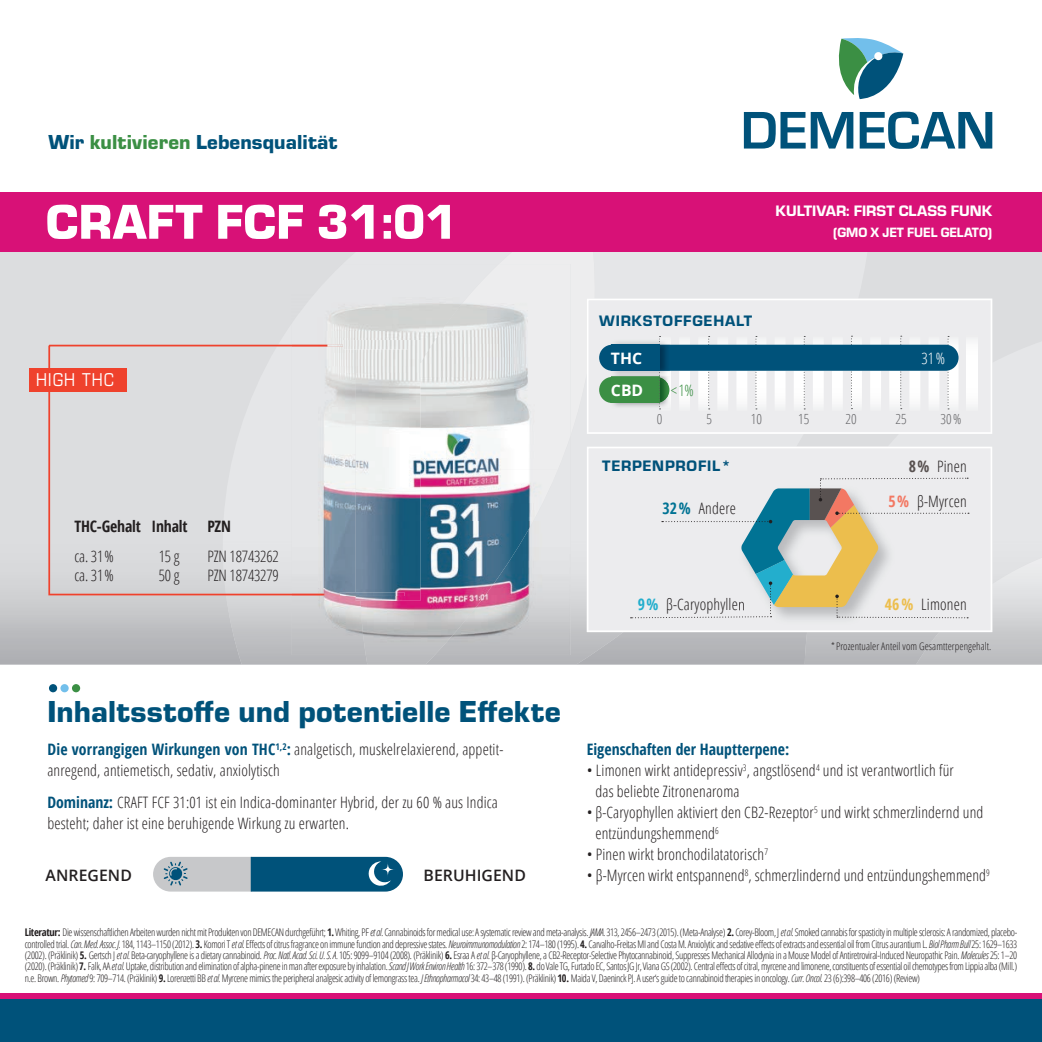
<style>
.page{position:relative;width:1042px;height:1042px;background:#fff}
.page>*{position:absolute;margin:0;border:0;box-sizing:border-box;transform-origin:0 0}
.t1{font:900 50.75px "Eurostile";color:#fff}
.t2{font:900 31.5px "Eurostile";letter-spacing:.005em;color:#00527a}
.t3{font:900 21px "Eurostile";letter-spacing:.005em;color:#00527a}
.t4{font:19.25px "Eurostile Con";letter-spacing:.05em;color:#fff}
.t5{font:300 condensed 15.75px/21px "Open Sans";letter-spacing:.01em;color:#231f20}
.t6{font:700 condensed 15.75px "Open Sans";color:#00527a}
.t7{font:15.75px "Eurostile Hea";letter-spacing:.05em;color:#00527a}
.t8{font:15.75px "Eurostile Hea";color:#fff}
.t9{font:300 condensed 15.75px "Open Sans";letter-spacing:-.01em;color:#231f20}
.t10{font:700 condensed 15.75px "Open Sans";letter-spacing:-.01em;color:#231f20}
.t11{font:600 15.75px "Open Sans";letter-spacing:.005em;color:#231f20}
.t12{font:700 15.75px "Open Sans";letter-spacing:.005em;color:#fff}
.t13{font:300 condensed 15.75px "Open Sans";color:#3b8f44}
.t14{font:300 condensed 15.75px "Open Sans";color:#fff}
.t15{font:14px "Eurostile Hea";letter-spacing:-.005em;color:#fff;scale:.95 1}
.t16{font:300 condensed 14px "Open Sans";letter-spacing:.005em;color:#636366}
.t17{font:300 condensed 10.5px/11.4px "Open Sans";letter-spacing:-.03em;color:#231f20;text-align:justify;scale:.96 1}
.t18{font:300 condensed 10.5px "Open Sans";letter-spacing:.005em;color:#231f20}
.s1{color:#3b8f44}
.s2{font-weight:700;color:#00527a}
.s3{font-weight:700;color:#595251}
.s4{font-weight:700;color:#017394}
.s5{font-weight:700;color:#f37863}
.s6{font-weight:700;color:#23aecd}
.s7{font-weight:700;color:#ecbe4d}
.s8{font-weight:700}
.s9{font-style:italic}
</style>
<div class="page">
<div style="left:0;top:993px;width:1042px;height:9px;background:#d81177"></div>
<svg style="left:0;top:222px;width:1042px;height:442px;background:#d6d4d8"></svg>
<div style="left:499px;top:251px;width:96px;height:184px;background:#ededee"></div>
<div style="left:805px;top:632px;width:111px;height:32px;background:#babbbe"></div>
<img style="left:916px;top:619px;width:126px;height:45px">
<img style="left:435px;top:521px;width:188px;height:143px">
<img style="left:222px;top:595px;width:144px;height:69px">
<img style="left:366px;top:655px;width:69px;height:9px">
<div style="left:0;top:998px;width:1042px;height:44px;background:#00527a"></div>
<svg style="left:744px;top:112px;width:248px;height:37px"></svg>
<svg style="left:838px;top:38px;width:65px;height:62px"></svg>
<div style="left:587px;top:298px;width:405px;height:136px;background:#ececee"></div>
<div style="left:599px;top:377px;width:70px;height:26px;background:#3b8f44;border-radius:13px"></div>
<img style="left:610px;top:376px;width:20px;height:32px">
<img style="left:610px;top:377px;width:1px;height:26px">
<div style="left:611px;top:377px;width:48px;height:26px;background:#3b8f44"></div>
<svg style="left:48px;top:345px;width:244px;height:250px;background:#dddbdc"></svg>
<div style="left:29px;top:368px;width:92px;height:24px;background:#ef422d"></div>
<div style="left:49px;top:684px;width:8px;height:8px;background:#00527a;border-radius:50%"></div>
<div style="left:60px;top:684px;width:9px;height:8px;background:#72bfeb;border-radius:50%"></div>
<div style="left:72px;top:684px;width:8px;height:8px;background:#3b8f44;border-radius:50%"></div>
<div style="left:0;top:192px;width:1042px;height:59px;background:#d81177"></div>
<svg style="left:587px;top:446px;width:405px;height:186px;background:#ededef"></svg>
<img style="left:292px;top:304px;width:128px;height:41px">
<img style="left:420px;top:264px;width:150px;height:205px">
<img style="left:420px;top:469px;width:138px;height:52px">
<img style="left:533px;top:521px;width:37px;height:134px">
<img style="left:292px;top:595px;width:69px;height:60px">
<img style="left:361px;top:521px;width:172px;height:134px">
<img style="left:343px;top:349px;width:13px;height:243px">
<img style="left:292px;top:345px;width:51px;height:250px">
<img style="left:356px;top:340px;width:64px;height:261px">
<img style="left:340px;top:592px;width:64px;height:4px">
<img style="left:343px;top:340px;width:65px;height:9px">
<img style="left:739px;top:619px;width:156px;height:5px">
<svg style="left:153px;top:857px;width:250px;height:34px;background:#54859d"></svg>
<svg style="left:380px;top:861px;width:16px;height:16px"></svg>
<div style="left:599px;top:345px;width:359px;height:26px;background:#00527a;border-radius:13px"></div>
<img style="left:610px;top:339px;width:20px;height:6px">
<img style="left:610px;top:371px;width:20px;height:5px">
<svg style="left:630px;top:336px;width:412px;height:283px"></svg>
<img style="left:610px;top:345px;width:60px;height:26px">
<div style="left:611px;top:345px;width:48px;height:26px;background:#00527a"></div>
<h3 class="t3" style="left:48px;top:127px;width:291px">Wir <span class="s1">kultivieren</span> Lebensqualität</h3>
<h1 class="t1" style="left:46px;top:185px;width:414px">CRAFT FCF 31:01</h1>
<h3 class="t8" style="left:775px;top:200px;width:218px">KULTIVAR: FIRST CLASS FUNK</h3>
<h3 class="t15" style="left:833px;top:222px;width:169px">(GMO X JET FUEL GELATO)</h3>
<h3 class="t7" style="left:599px;top:309px;width:155px">WIRKSTOFFGEHALT</h3>
<h3 class="t4" style="left:36px;top:367px;width:80px">HIGH THC</h3>
<h3 class="t4" style="left:41px;top:367px;width:80px">HIGH THC</h3>
<h3 class="t10" style="left:74px;top:516px;width:115px">THC-Gehalt Inhalt</h3>
<h3 class="t10" style="left:207px;top:516px;width:25px">PZN</h3>
<h3 class="t5" style="left:74px;top:545px;width:41px">ca. 31 %</h3>
<h3 class="t5" style="left:159px;top:545px;width:22px">15 g</h3>
<h3 class="t9" style="left:207px;top:546px;width:73px">PZN 18743262</h3>
<h3 class="t5" style="left:74px;top:565px;width:41px">ca. 31 %</h3>
<h3 class="t5" style="left:159px;top:565px;width:22px">50 g</h3>
<h3 class="t9" style="left:207px;top:565px;width:73px">PZN 18743279</h3>
<h2 class="t2" style="left:47px;top:689px;width:515px">Inhaltsstoffe und potentielle Effekte</h2>
<h3 class="t5" style="left:47px;top:738px;width:457px"><span class="s2">Die vorrangigen Wirkungen von THC</span><sup>1,2</sup><span class="s2">:</span> analgetisch, muskel relaxierend, appetit&shy;anregend, antiemetisch, sedativ, anxiolytisch</h3>
<h3 class="t5" style="left:47px;top:791px;width:452px"><span class="s2">Dominanz:</span> CRAFT FCF 31:01 ist ein Indica-dominanter Hybrid, der zu 60 % aus Indica besteht; daher ist eine beruhigende Wirkung zu erwarten.</h3>
<h3 class="t11" style="left:46px;top:864px;width:88px">ANREGEND</h3>
<h3 class="t11" style="left:423px;top:864px;width:104px">BERUHIGEND</h3>
<h3 class="t12" style="left:611px;top:347px;width:33px">THC</h3>
<h3 class="t14" style="left:921px;top:347px;width:25px">31%</h3>
<h3 class="t12" style="left:611px;top:379px;width:34px">CBD</h3>
<h3 class="t13" style="left:671px;top:380px;width:25px">&lt;1 %</h3>
<h3 class="t16" style="left:657px;top:410px;width:7px">0</h3>
<h3 class="t16" style="left:706px;top:410px;width:7px">5</h3>
<h3 class="t16" style="left:751px;top:410px;width:13px">10</h3>
<h3 class="t16" style="left:798px;top:410px;width:13px">15</h3>
<h3 class="t16" style="left:845px;top:410px;width:13px">20</h3>
<h3 class="t16" style="left:895px;top:410px;width:13px">25</h3>
<h3 class="t16" style="left:940px;top:410px;width:23px">30%</h3>
<h3 class="t7" style="left:602px;top:454px;width:130px">TERPENPROFIL*</h3>
<h3 class="t5" style="left:908px;top:456px;width:60px"><span class="s3">8 %</span> Pinen</h3>
<h3 class="t5" style="left:662px;top:497px;width:75px"><span class="s4">32 %</span> Andere</h3>
<h3 class="t5" style="left:888px;top:491px;width:80px"><span class="s5">5 %</span> β-Myrcen</h3>
<h3 class="t5" style="left:638px;top:593px;width:108px"><span class="s6">9 %</span> β-Caryophyllen</h3>
<h3 class="t5" style="left:885px;top:593px;width:83px"><span class="s7">46 %</span> Limonen</h3>
<p class="t18" style="left:831px;top:639px;width:162px">*Prozentualer Anteil vom Gesamtterpengehalt.</p>
<h3 class="t6" style="left:587px;top:738px;width:204px">Eigenschaften der Hauptterpene:</h3>
<h3 class="t5" style="left:595px;top:759px;width:360px;text-indent:-9px">• Limonen wirkt antidepressiv<sup>3</sup>, angstlösend<sup>4</sup> und ist verantwortlich für das beliebte Zitronenaroma</h3>
<h3 class="t5" style="left:595px;top:801px;width:389px;text-indent:-9px">• β-Caryophyllen aktiviert den CB2-Rezeptor<sup>5</sup> und wirkt schmerzlindernd und entzündungshemmend<sup>6</sup></h3>
<h3 class="t5" style="left:587px;top:843px;width:183px">• Pinen wirkt bronchodilatatorisch<sup>7</sup></h3>
<h3 class="t5" style="left:587px;top:864px;width:404px">• β-Myrcen wirkt entspannend<sup>8</sup>, schmerzlindernd und entzündungshemmend<sup>9</sup></h3>
<p class="t17" style="left:25px;top:926px;width:1035px"><span class="s8">Literatur:</span> Die wissenschaftlichen Arbeiten wurden nicht mit Produkten von DEMECAN durchgeführt; <span class="s8">1.</span> Whiting, PF <span class="s9">et al.</span> Cannabinoids for medical use: A systematic review and meta-analysis. <span class="s9">JAMA.</span> 313, 2456–2473 (2015). (Meta-Analyse) <span class="s8">2.</span> Corey-Bloom, J <span class="s9">et al.</span> Smoked cannabis for spasticity in multiple sclerosis: A randomized, placebo&shy;controlled trial. <span class="s9">Can. Med. Assoc. J.</span> 184, 1143–1150 (2012). <span class="s8">3.</span> Komori T <span class="s9">et al.</span> Effects of citrus fragrance on immune function and depressive states. <span class="s9">Neuroimmunomodulation</span> 2: 174–180 (1995). <span class="s8">4.</span> Carvalho-Freitas MI and Costa M. Anxiolytic and sedative effects of extracts and essential oil from Citrus aurantium L. <span class="s9">Biol Pharm Bull</span> 25: 1629–1633 (2002). (Präklinik) <span class="s8">5.</span> Gertsch J <span class="s9">et al.</span> Beta-caryophyllene is a dietary cannabinoid. <span class="s9">Proc. Natl. Acad. Sci. U. S. A.</span> 105: 9099–9104 (2008). (Präklinik) <span class="s8">6.</span> Esraa A <span class="s9">et al.</span> β-Caryophyllene, a CB2-Receptor-Selective Phytocannabinoid, Suppresses Mechanical Allodynia in a Mouse Model of Antiretroviral-Induced Neuropathic Pain. <span class="s9">Molecules</span> 25: 1–20 (2020). (Präklinik) <span class="s8">7.</span> Falk, AA <span class="s9">et al.</span> Uptake, distribution and elimination of alpha-pinene in man after exposure by inhalation. <span class="s9">Scand J Work Environ Health</span> 16: 372–378 (1990). <span class="s8">8.</span> do Vale TG, Furtado EC, Santos JG Jr, Viana GS (2002). Central effects of citral, myrcene and limonene, constituents of essential oil chemotypes from Lippia alba (Mill.) n.e. Brown. <span class="s9">Phytomed</span> 9: 709–714. (Präklinik) <span class="s8">9.</span> Lorenzetti BB <span class="s9">et al.</span> Myrcene mimics the peripheral analgesic activity of lemongrass tea. <span class="s9">J Ethnopharmacol</span> 34: 43–48 (1991). (Präklinik) <span class="s8">10.</span> Maida V, Daeninck PJ. A user‘s guide to cannabinoid therapies in oncology. <span class="s9">Curr. Oncol.</span> 23 (6):398–406 (2016) (Review)</p>
</div>
